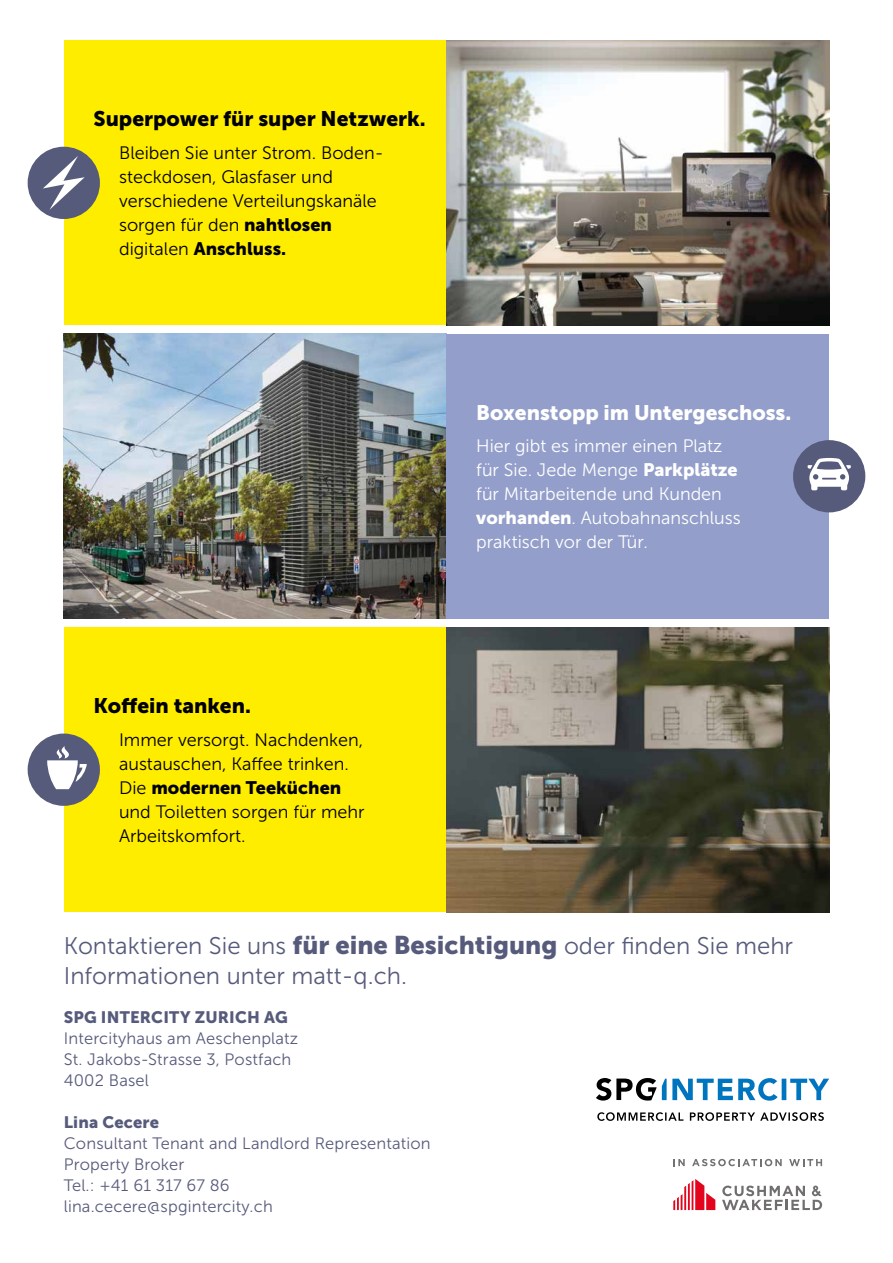
<style>
.page{position:relative;width:893px;height:1263px;background:#fff}
.page>*{position:absolute;margin:0;border:0;box-sizing:border-box;transform-origin:0 0}
.t1{font:24px/30px "Museo Sans 300";color:#575b7b}
.t2{font:21px "Museo Sans 900";color:#000}
.t3{font:21px "Museo Sans 900";color:#fff}
.t4{font:18px/24px "Museo Sans 300";color:#000}
.t5{font:18px/24px "Museo Sans 300";color:#fff}
.t6{font:18px "Museo Sans 900";color:#000}
.t7{font:16.5px/21px "Museo Sans 300";letter-spacing:.01em;color:#575b7b}
.t8{font:16.5px "Museo Sans 900";letter-spacing:.01em;color:#575b7b}
.s1{font-family:"Museo Sans 900"}
.s2{font-family:"Museo Sans 300"}
.s3{font-family:"Museo Sans 900";font-size:25.5px}
</style>
<div class="page">
<img style="left:64px;top:334px;width:382px;height:285px">
<div style="left:446px;top:334px;width:383px;height:285px;background:#939fca"></div>
<div style="left:64px;top:627px;width:382px;height:285px;background:#ffed00"></div>
<div style="left:28px;top:733px;width:72px;height:73px;background:#575b7b;border-radius:50%"></div>
<div style="left:793px;top:440px;width:72px;height:72px;background:#575b7b;border-radius:50%"></div>
<svg style="left:808px;top:458px;width:43px;height:32px"></svg>
<div style="left:64px;top:40px;width:382px;height:285px;background:#ffed00"></div>
<svg style="left:47px;top:746px;width:40px;height:43px"></svg>
<div style="left:28px;top:147px;width:72px;height:72px;background:#575b7b;border-radius:50%"></div>
<svg style="left:43px;top:156px;width:42px;height:54px"></svg>
<img style="left:446px;top:40px;width:383px;height:285px">
<img style="left:446px;top:627px;width:383px;height:285px">
<svg style="left:596px;top:1078px;width:60px;height:22px"></svg>
<svg style="left:662px;top:1078px;width:167px;height:23px"></svg>
<svg style="left:597px;top:1112px;width:227px;height:9px"></svg>
<svg style="left:673px;top:1179px;width:42px;height:31px"></svg>
<svg style="left:722px;top:1185px;width:100px;height:25px"></svg>
<svg style="left:673px;top:1159px;width:12px;height:7px"></svg>
<svg style="left:692px;top:1159px;width:90px;height:7px"></svg>
<svg style="left:789px;top:1159px;width:33px;height:7px"></svg>
<p class="t2" style="left:94px;top:107px;width:334px">Superpower für super Netzwerk.</p>
<p class="t4" style="left:119px;top:141px;width:266px">Bleiben Sie unter Strom. Boden&shy;steckdosen, Glasfaser und verschiedene Verteilungskanäle sorgen für den <span class="s1">nahtlosen</span></p>
<p class="t6" style="left:119px;top:238px;width:169px"><span class="s2">digitalen</span> Anschluss.</p>
<p class="t3" style="left:476px;top:401px;width:317px">Boxenstopp im Untergeschoss.</p>
<p class="t5" style="left:476px;top:434px;width:266px">Hier gibt es immer einen Platz für Sie. Jede Menge <span class="s1">Parkplätze </span>für Mitarbeitende und Kunden <span class="s1">vorhanden</span>. Autobahnanschluss praktisch vor der Tür.</p>
<p class="t2" style="left:94px;top:694px;width:159px">Koffein tanken.</p>
<p class="t4" style="left:119px;top:728px;width:246px">Immer versorgt. Nachdenken, austauschen, Kaffee trinken.</p>
<p class="t6" style="left:119px;top:777px;width:224px"><span class="s2">Die</span> modernen Teeküchen</p>
<p class="t4" style="left:119px;top:800px;width:247px">und Toiletten sorgen für mehr<br>Arbeitskomfort.</p>
<h1 class="t1" style="left:64px;top:931px;width:731px">Kontaktieren Sie uns <span class="s3">für eine Besichtigung</span> oder finden Sie mehr<br>Informationen unter matt-q.ch.</h1>
<p class="t8" style="left:64px;top:1008px;width:226px">SPG INTERCITY ZURICH AG</p>
<p class="t7" style="left:64px;top:1028px;width:236px">Intercityhaus am Aeschenplatz<br>St. Jakobs-Strasse 3, Postfach<br>4002 Basel</p>
<p class="t8" style="left:64px;top:1113px;width:97px">Lina Cecere</p>
<p class="t7" style="left:64px;top:1133px;width:368px">Consultant Tenant and Landlord Representation<br>Property Broker<br>Tel.: +41 61 317 67 86 lina.cecere@spgintercity.ch</p>
</div>
